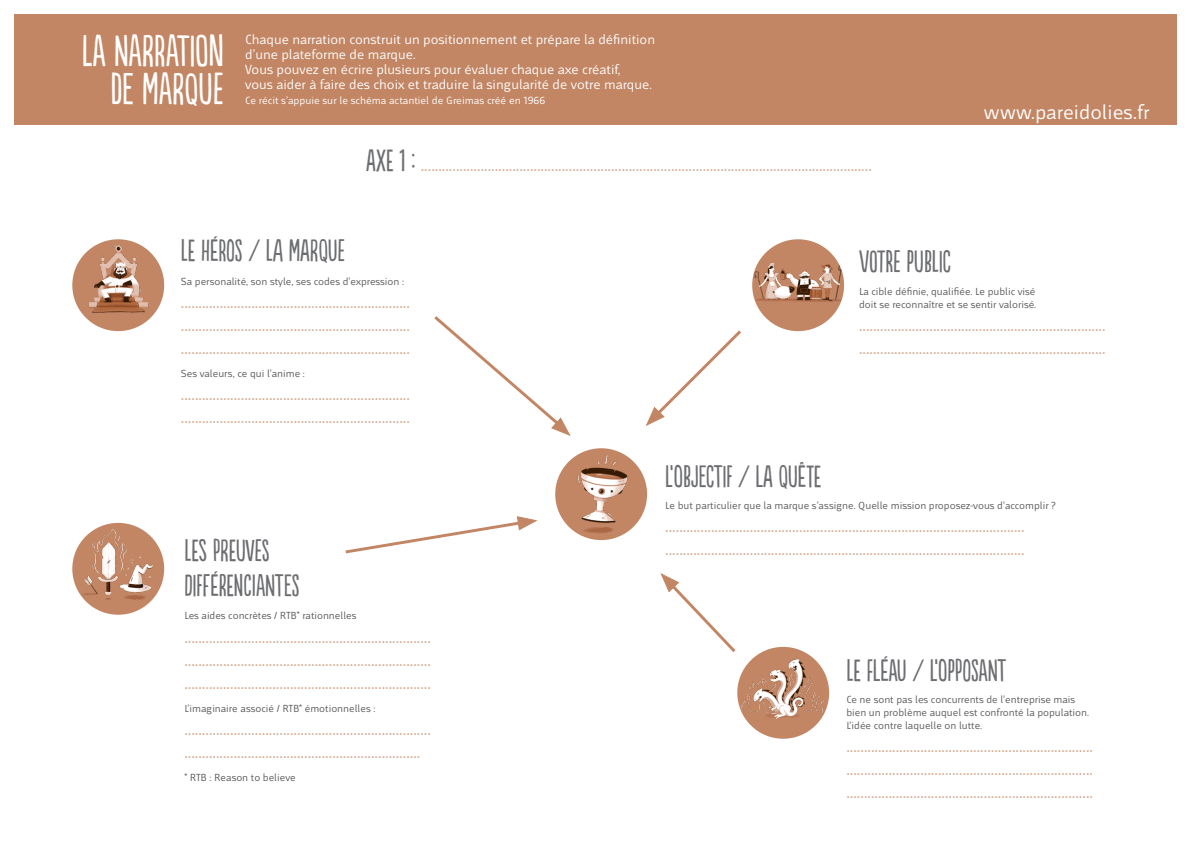
<style>
.page{position:relative;width:1191px;height:842px;background:#fff}
.page>*{position:absolute;margin:0;border:0;box-sizing:border-box;transform-origin:0 0}
.t1{font:42px "Populaire";color:#fff}
.t2{font:29.2px "Populaire";color:#6c6d70}
.t3{font:21px "Mr Jones";color:#fff}
.t4{font:19.2px "Mr Jones";color:#d1a589}
.t5{font:14px/15px "Mr Jones";color:#fff}
.t6{font:11px "Mr Jones";color:#fff}
.t7{font:10.8px/12.9px "Mr Jones";color:#57585a}
.s1{font-family:"Populaire";font-size:29.2px;color:#6c6d70}
</style>
<div class="page">
<div style="left:14px;top:14px;width:1162px;height:111px;background:#c28664"></div>
<svg style="left:434px;top:316px;width:136px;height:120px"></svg>
<svg style="left:345px;top:516px;width:192px;height:38px"></svg>
<svg style="left:646px;top:330px;width:95px;height:96px"></svg>
<svg style="left:660px;top:573px;width:76px;height:79px"></svg>
<div style="left:737px;top:647px;width:92px;height:92px;background:#c28664;border-radius:50%"></div>
<img style="left:740px;top:655px;width:89px;height:76px">
<div style="left:555px;top:448px;width:92px;height:92px;background:#c28664;border-radius:50%"></div>
<img style="left:565px;top:451px;width:81px;height:89px">
<div style="left:752px;top:239px;width:92px;height:92px;background:#c28664;border-radius:50%"></div>
<img style="left:754px;top:263px;width:90px;height:46px">
<div style="left:72px;top:239px;width:92px;height:92px;background:#c28664;border-radius:50%"></div>
<img style="left:79px;top:240px;width:78px;height:81px">
<div style="left:72px;top:523px;width:92px;height:92px;background:#c28664;border-radius:50%"></div>
<img style="left:72px;top:528px;width:90px;height:73px">
<p class="t1" style="left:82px;top:28px;width:143px">LA NARRATION</p>
<p class="t1" style="left:110px;top:66px;width:101px">DE MARQUE</p>
<p class="t5" style="left:245px;top:32px;width:411px">Chaque narration construit un positionnement et prépare la définition d’une plateforme de marque.</p>
<p class="t5" style="left:245px;top:62px;width:376px">Vous pouvez en écrire plusieurs pour évaluer chaque axe créatif,</p>
<p class="t5" style="left:245px;top:77px;width:408px">vous aider à faire des choix et traduire la singularité de votre marque.</p>
<p class="t6" style="left:245px;top:94px;width:301px">Ce récit s’appuie sur le schéma actantiel de Greimas créé en 1966</p>
<p class="t4" style="left:366px;top:155px;width:507px"><span class="s1">AXE 1 :</span> ................................................................................................................................</p>
<p class="t3" style="left:984px;top:101px;width:167px">www.pareidolies.fr</p>
<p class="t2" style="left:181px;top:236px;width:166px">LE HÉROS / LA MARQUE</p>
<p class="t7" style="left:181px;top:275px;width:225px">Sa personalité, son style, ses codes d’expression :</p>
<p class="t4" style="left:181px;top:291px;width:230px">.................................................................</p>
<p class="t4" style="left:181px;top:314px;width:230px">.................................................................</p>
<p class="t4" style="left:181px;top:337px;width:230px">.................................................................</p>
<p class="t7" style="left:181px;top:367px;width:125px">Ses valeurs, ce qui l’anime :</p>
<p class="t4" style="left:181px;top:383px;width:230px">.................................................................</p>
<p class="t4" style="left:181px;top:406px;width:230px">.................................................................</p>
<p class="t2" style="left:184px;top:535px;width:87px">LES PREUVES</p>
<p class="t2" style="left:184px;top:570px;width:117px">DIFFÉRENCIANTES</p>
<p class="t7" style="left:184px;top:609px;width:174px">Les aides concrètes / RTB* rationnelles</p>
<p class="t4" style="left:184px;top:626px;width:248px">......................................................................</p>
<p class="t4" style="left:184px;top:649px;width:248px">......................................................................</p>
<p class="t4" style="left:184px;top:672px;width:248px">......................................................................</p>
<p class="t7" style="left:184px;top:702px;width:192px">L’imaginaire associé / RTB* émotionnelles :</p>
<p class="t4" style="left:184px;top:718px;width:248px">......................................................................</p>
<p class="t4" style="left:184px;top:741px;width:238px">...................................................................</p>
<p class="t7" style="left:184px;top:771px;width:113px">* RTB : Reason to believe</p>
<p class="t2" style="left:859px;top:246px;width:94px">VOTRE PUBLIC</p>
<p class="t7" style="left:859px;top:285px;width:178px">La cible définie, qualifiée. Le public visé</p>
<p class="t7" style="left:859px;top:298px;width:179px">doit se reconnaître et se sentir valorisé.</p>
<p class="t4" style="left:859px;top:314px;width:248px">......................................................................</p>
<p class="t4" style="left:859px;top:337px;width:248px">......................................................................</p>
<p class="t2" style="left:665px;top:461px;width:158px">L’OBJECTIF / LA QUÊTE</p>
<p class="t7" style="left:665px;top:499px;width:392px">Le but particulier que la marque s’assigne. Quelle mission proposez-vous d’accomplir ?</p>
<p class="t4" style="left:665px;top:515px;width:361px">......................................................................................................</p>
<p class="t4" style="left:665px;top:539px;width:361px">......................................................................................................</p>
<p class="t2" style="left:846px;top:655px;width:160px">LE FLÉAU / L’OPPOSANT</p>
<p class="t7" style="left:846px;top:693px;width:244px">Ce ne sont pas les concurrents de l’entreprise mais bien un problème auquel est confronté la population.</p>
<p class="t7" style="left:846px;top:719px;width:137px">L’idée contre laquelle on lutte.</p>
<p class="t4" style="left:846px;top:735px;width:248px">......................................................................</p>
<p class="t4" style="left:846px;top:758px;width:248px">......................................................................</p>
<p class="t4" style="left:846px;top:782px;width:248px">......................................................................</p>
</div>
